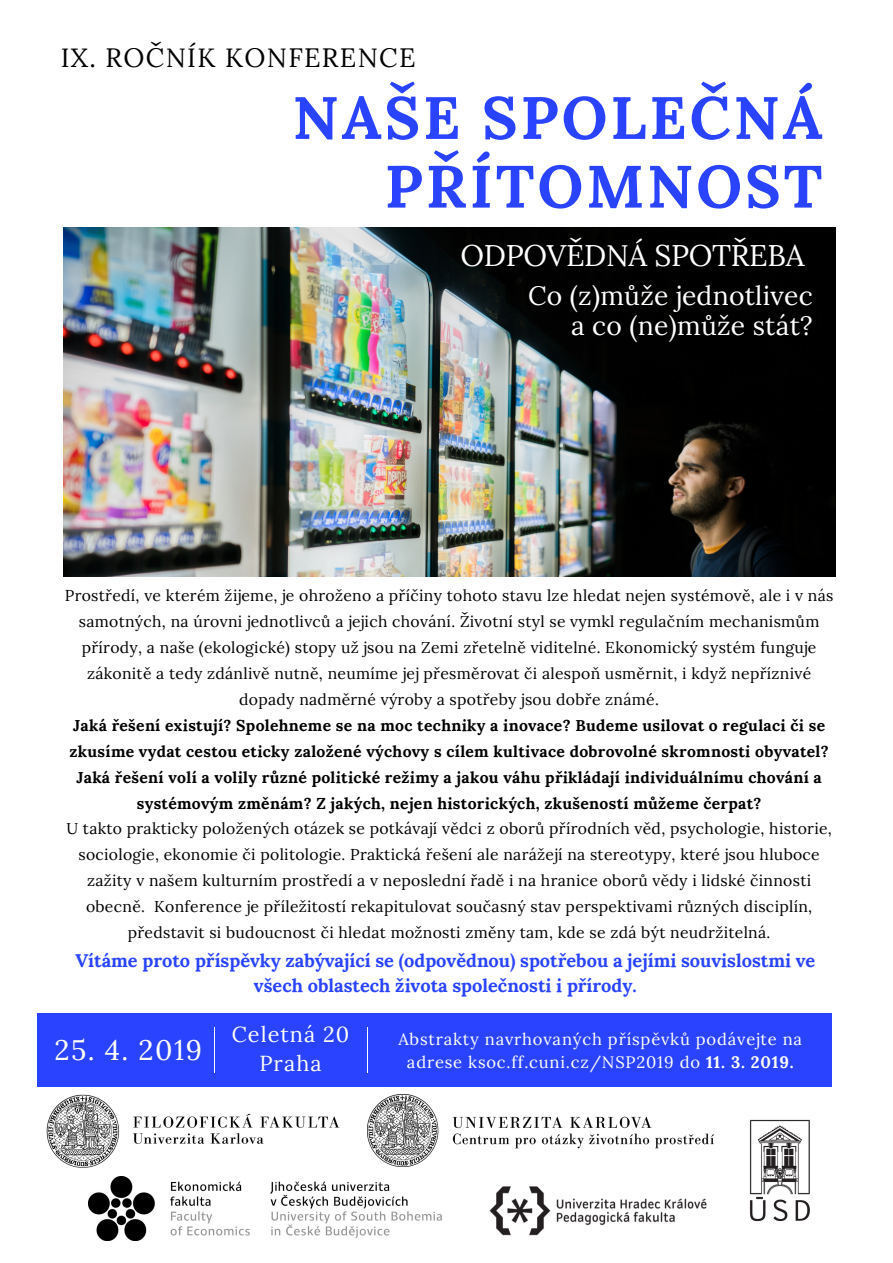
<style>
.page{position:relative;width:893px;height:1263px;background:#fff}
.page>*{position:absolute;margin:0;border:0;box-sizing:border-box;transform-origin:0 0}
.t1{font:700 59.55px/68.7px "Lora";letter-spacing:.05em;color:#2943ff;text-align:right}
.t2{font:29.85px "Lora";letter-spacing:-.01em;color:#fff}
.t3{font:28.2px "Lora";letter-spacing:.05em;color:#fff}
.t4{font:26.55px/29.2px "Lora";letter-spacing:.01em;color:#fff;text-align:right}
.t5{font:26.55px "Lora";letter-spacing:.05em;color:#000}
.t6{font:21.6px/29.2px "Lora";letter-spacing:.05em;color:#fff;text-align:center}
.t7{font:700 18.15px/24.8px "Lora";color:#2943ff;text-align:center}
.t8{font:16.5px/22.5px "Lora";letter-spacing:.05em;color:#fff;text-align:center}
.t9{font:15.75px/26px "Lora";letter-spacing:.02em;color:#000;text-align:center}
.t10{font:700 15.75px/26px "Lora";letter-spacing:.02em;color:#000;text-align:center}
.s1{font-weight:700}
</style>
<div class="page">
<img style="left:63px;top:227px;width:772px;height:349px">
<div style="left:37px;top:1013px;width:795px;height:74px;background:#2943ff"></div>
<img style="left:749px;top:1119px;width:61px;height:103px">
<img style="left:367px;top:1094px;width:347px;height:72px">
<hr style="left:214px;top:1032px;width:1px;height:36px;background:#fff">
<hr style="left:367px;top:1032px;width:1px;height:36px;background:#fff">
<img style="left:489px;top:1186px;width:218px;height:50px">
<img style="left:89px;top:1177px;width:352px;height:64px">
<img style="left:46px;top:1094px;width:294px;height:74px">
<h3 class="t5" style="left:61px;top:41px;width:356px">IX. ROČNÍK KONFERENCE</h3>
<h1 class="t1" style="left:293px;top:83px;width:531px">NAŠE SPOLEČNÁ<br>PŘÍTOMNOST</h1>
<h2 class="t2" style="left:460px;top:236px;width:345px">ODPOVĚDNÁ SPOTŘEBA</h2>
<h3 class="t4" style="left:528px;top:281px;width:286px">Co (z)může jednotlivec a co (ne)může stát?</h3>
<p class="t9" style="left:65px;top:583px;width:770px">Prostředí, ve kterém žijeme, je ohroženo a příčiny tohoto stavu lze hledat nejen systémově, ale i v nás samotných, na úrovni jednotlivců a jejich chování. Životní styl se vymkl regulačním mechanismům přírody, a naše (ekologické) stopy už jsou na Zemi zřetelně viditelné. Ekonomický systém funguje zákonitě a tedy zdánlivě nutně, neumíme jej přesměrovat či alespoň usměrnit, i když nepříznivé dopady nadměrné výroby a spotřeby jsou dobře známé.</p>
<p class="t10" style="left:70px;top:712px;width:761px">Jaká řešení existují? Spolehneme se na moc techniky a inovace? Budeme usilovat o regulaci či se zkusíme vydat cestou eticky založené výchovy s cílem kultivace dobrovolné skromnosti obyvatel?<br>Jaká řešení volí a volily různé politické režimy a jakou váhu přikládají individuálnímu chování a systémovým změnám? Z jakých, nejen historických, zkušeností můžeme čerpat?</p>
<p class="t9" style="left:66px;top:816px;width:767px">U takto prakticky položených otázek se potkávají vědci z oborů přírodních věd, psychologie, historie, sociologie, ekonomie či politologie. Praktická řešení ale narážejí na stereotypy, které jsou hluboce zažity v našem kulturním prostředí a v neposlední řadě i na hranice oborů vědy i lidské činnosti obecně. Konference je příležitostí rekapitulovat současný stav perspektivami různých disciplín, představit si budoucnost či hledat možnosti změny tam, kde se zdá být neudržitelná.</p>
<p class="t7" style="left:75px;top:948px;width:741px">Vítáme proto příspěvky zabývající se (odpovědnou) spotřebou a jejími souvislostmi ve všech oblastech života společnosti i přírody.</p>
<h3 class="t3" style="left:55px;top:1031px;width:149px">25. 4. 2019</h3>
<h3 class="t6" style="left:232px;top:1019px;width:119px">Celetná 20<br>Praha</h3>
<p class="t8" style="left:398px;top:1028px;width:405px">Abstrakty navrhovaných příspěvků podávejte na adrese ksoc.ff.cuni.cz/NSP2019 do <span class="s1">11. 3. 2019.</span></p>
</div>
